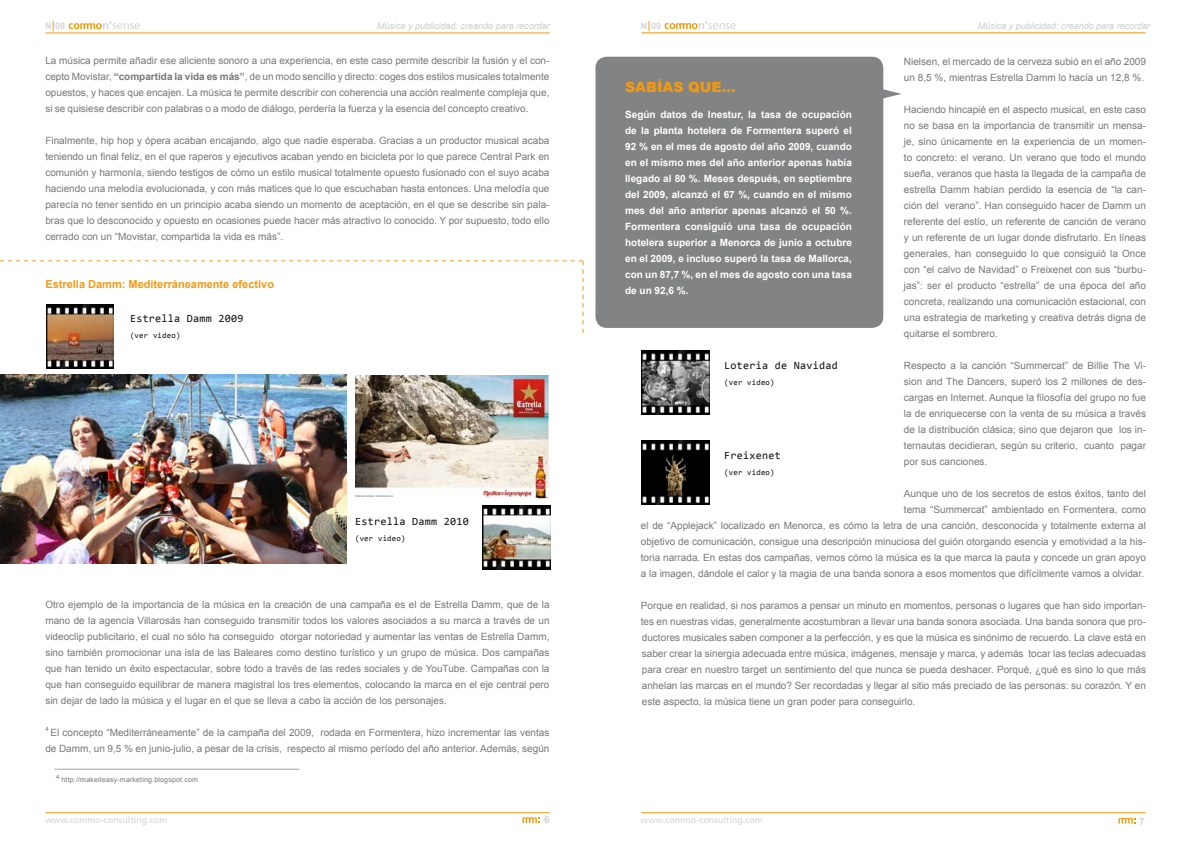
<style>
.page{position:relative;width:1191px;height:842px;background:#fff}
.page>*{position:absolute;margin:0;border:0;box-sizing:border-box;transform-origin:0 0}
.t1{font:900 14px "Arial";color:#f39910}
.t2{font:11px "Consolas";letter-spacing:.025em;color:#121314}
.t3{font:700 11px "Arial";color:#f39910}
.t4{font:10px/16px "Arial";color:#77787a;text-align:justify}
.t5{font:700 10px/16px "Arial";color:#fff;text-align:justify}
.t6{font:700 10px "Arial";color:#d3d4d5}
.t7{font:italic 9px "Arial";color:#cbcdce}
.t8{font:9px "Frutiger 55 Roman";color:#d3d4d5}
.t9{font:700 9px "Arial";color:#d5d6d7}
.t10{font:8px "Consolas";letter-spacing:.025em;color:#121314}
.t11{font:7px "Arial";letter-spacing:.025em;color:#77787a}
.t12{font:6px "Arial";color:#77787a}
.s1{font-weight:700}
</style>
<div class="page">
<svg style="left:69px;top:21px;width:71px;height:8px"></svg>
<hr style="left:45px;top:32px;width:505px;height:1px;background:#f39910">
<hr style="left:45px;top:812px;width:505px;height:1px;background:#f39910">
<svg style="left:664px;top:21px;width:71px;height:8px"></svg>
<hr style="left:641px;top:32px;width:504px;height:1px;background:#f39910">
<svg style="left:522px;top:817px;width:18px;height:6px"></svg>
<svg style="left:1118px;top:818px;width:17px;height:5px"></svg>
<hr style="left:641px;top:812px;width:504px;height:1px;background:#f39910">
<img style="left:0;top:374px;width:346px;height:189px">
<img style="left:355px;top:375px;width:195px;height:123px">
<div style="left:595px;top:57px;width:288px;height:271px;background:#828385;border-radius:11px"></div>
<svg style="left:0;top:260px;width:583px;height:73px"></svg>
<hr style="left:54px;top:769px;width:245px;height:1px;background:#a3a4a6">
<img style="left:642px;top:351px;width:67px;height:63px">
<img style="left:642px;top:441px;width:67px;height:63px">
<svg style="left:883px;top:85px;width:18px;height:18px"></svg>
<img style="left:46px;top:305px;width:68px;height:63px">
<img style="left:482px;top:506px;width:68px;height:63px">
<p class="t9" style="left:45px;top:20px;width:22px">N 09</p>
<p class="t7" style="left:377px;top:20px;width:174px">Música y publicidad: creando para recordar</p>
<p class="t9" style="left:641px;top:20px;width:22px">N 09</p>
<p class="t7" style="left:977px;top:20px;width:174px">Música y publicidad: creando para recordar</p>
<p class="t4" style="left:904px;top:54px;width:243px">Nielsen, el mercado de la cerveza subió en el año 2009 un 8,5 %, mientras Estrella Damm lo hacía un 12,8 %.</p>
<p class="t4" style="left:904px;top:102px;width:244px">Haciendo hincapié en el aspecto musical, en este caso no se basa en la importancia de transmitir un mensa&shy;je, sino únicamente en la experiencia de un momen&shy;to concreto: el verano. Un verano que todo el mundo sueña, veranos que hasta la llegada de la campaña de estrella Damm habían perdido la esencia de “la can&shy;ción del verano”. Han conseguido hacer de Damm un referente del estío, un referente de canción de verano y un referente de un lugar donde disfrutarlo. En líneas generales, han conseguido lo que consiguió la Once con “el calvo de Navidad” o Freixenet con sus “burbu&shy;jas”: ser el producto “estrella” de una época del año concreta, realizando una comunicación estacional, con una estrategia de marketing y creativa detrás digna de quitarse el sombrero.</p>
<p class="t4" style="left:904px;top:358px;width:244px">Respecto a la canción “Summercat” de Billie The Vi&shy;sion and The Dancers, superó los 2 millones de des&shy;cargas en Internet. Aunque la filosofía del grupo no fue la de enriquecerse con la venta de su música a través de la distribución clásica; sino que dejaron que los in&shy;ternautas decidieran, según su criterio, cuanto pagar por sus canciones.</p>
<p class="t4" style="left:641px;top:486px;width:506px;text-align:right">Aunque uno de los secretos de estos éxitos, tanto del<br>tema “Summercat” ambientado en Formentera, como<br>el de “Applejack” localizado en Menorca, es cómo la letra de una canción, desconocida y totalmente externa al objetivo de comunicación, consigue una descripción minuciosa del guión otorgando esencia y emotividad a la his&shy;toria narrada. En estas dos campañas, vemos cómo la música es la que marca la pauta y concede un gran apoyo a la imagen, dándole el calor y la magia de una banda sonora a esos momentos que difícilmente vamos a olvidar.</p>
<p class="t4" style="left:641px;top:598px;width:506px">Porque en realidad, si nos paramos a pensar un minuto en momentos, personas o lugares que han sido importan&shy;tes en nuestras vidas, generalmente acostumbran a llevar una banda sonora asociada. Una banda sonora que pro&shy;ductores musicales saben componer a la perfección, y es que la música es sinónimo de recuerdo. La clave está en saber crear la sinergia adecuada entre música, imágenes, mensaje y marca, y además tocar las teclas adecuadas para crear en nuestro target un sentimiento del que nunca se pueda deshacer. Porqué, ¿qué es sino lo que más anhelan las marcas en el mundo? Ser recordadas y llegar al sitio más preciado de las personas: su corazón. Y en este aspecto, la música tiene un gran poder para conseguirlo.</p>
<p class="t4" style="left:45px;top:53px;width:505px">La música permite añadir ese aliciente sonoro a una experiencia, en este caso permite describir la fusión y el con&shy;cepto Movistar, <span class="s1">“compartida la vida es más”</span>, de un modo sencillo y directo: coges dos estilos musicales totalmente opuestos, y haces que encajen. La música te permite describir con coherencia una acción realmente compleja que, si se quisiese describir con palabras o a modo de diálogo, perdería la fuerza y la esencia del concepto creativo.</p>
<p class="t4" style="left:45px;top:133px;width:506px">Finalmente, hip hop y ópera acaban encajando, algo que nadie esperaba. Gracias a un productor musical acaba teniendo un final feliz, en el que raperos y ejecutivos acaban yendo en bicicleta por lo que parece Central Park en comunión y harmonía, siendo testigos de cómo un estilo musical totalmente opuesto fusionado con el suyo acaba haciendo una melodía evolucionada, y con más matices que lo que escuchaban hasta entonces. Una melodía que parecía no tener sentido en un principio acaba siendo un momento de aceptación, en el que se describe sin pala&shy;bras que lo desconocido y opuesto en ocasiones puede hacer más atractivo lo conocido. Y por supuesto, todo ello cerrado con un “Movistar, compartida la vida es más”.</p>
<p class="t3" style="left:45px;top:277px;width:230px">Estrella Damm: Mediterráneamente efectivo</p>
<h1 class="t1" style="left:625px;top:76px;width:112px">SABÍAS QUE...</h1>
<p class="t5" style="left:625px;top:107px;width:228px">Según datos de Inestur, la tasa de ocupación de la planta hotelera de Formentera superó el 92 % en el mes de agosto del año 2009, cuando en el mismo mes del año anterior apenas había llegado al 80 %. Meses después, en septiembre del 2009, alcanzó el 67 %, cuando en el mismo mes del año anterior apenas alcanzó el 50 %.<br>Formentera consiguió una tasa de ocupación hotelera superior a Menorca de junio a octubre en el 2009, e incluso superó la tasa de Mallorca, con un 87,7 %, en el mes de agosto con una tasa de un 92,6 %.</p>
<p class="t2" style="left:130px;top:311px;width:115px">Estrella Damm 2009</p>
<p class="t10" style="left:130px;top:330px;width:52px">(ver video)</p>
<p class="t2" style="left:724px;top:359px;width:115px">Loteria de Navidad</p>
<p class="t10" style="left:724px;top:378px;width:52px">(ver video)</p>
<p class="t2" style="left:724px;top:449px;width:58px">Freixenet</p>
<p class="t10" style="left:724px;top:468px;width:52px">(ver video)</p>
<p class="t2" style="left:355px;top:515px;width:115px">Estrella Damm 2010</p>
<p class="t10" style="left:355px;top:533px;width:52px">(ver video)</p>
<p class="t4" style="left:45px;top:597px;width:506px">Otro ejemplo de la importancia de la música en la creación de una campaña es el de Estrella Damm, que de la mano de la agencia Villarosás han conseguido transmitir todos los valores asociados a su marca a través de un videoclip publicitario, el cual no sólo ha conseguido otorgar notoriedad y aumentar las ventas de Estrella Damm, sino también promocionar una isla de las Baleares como destino turístico y un grupo de música. Dos campañas que han tenido un éxito espectacular, sobre todo a través de las redes sociales y de YouTube. Campañas con la que han conseguido equilibrar de manera magistral los tres elementos, colocando la marca en el eje central pero sin dejar de lado la música y el lugar en el que se lleva a cabo la acción de los personajes.</p>
<p class="t12" style="left:45px;top:725px;width:5px">4</p>
<p class="t4" style="left:45px;top:725px;width:505px;text-align:center">El concepto “Mediterráneamente” de la campaña del 2009, rodada en Formentera, hizo incrementar las ventas de Damm, un 9,5 % en junio-julio, a pesar de la crisis, respecto al mismo período del año anterior. Además, según</p>
<p class="t11" style="left:56px;top:775px;width:143px"><sup>4</sup> http://makeiteasy-marketing.blogspot.com</p>
<p class="t6" style="left:544px;top:813px;width:7px">6</p>
<p class="t8" style="left:45px;top:815px;width:123px">www.commo-consulting.com</p>
<p class="t8" style="left:641px;top:815px;width:123px">www.commo-consulting.com</p>
<p class="t6" style="left:1139px;top:814px;width:7px">7</p>
</div>
